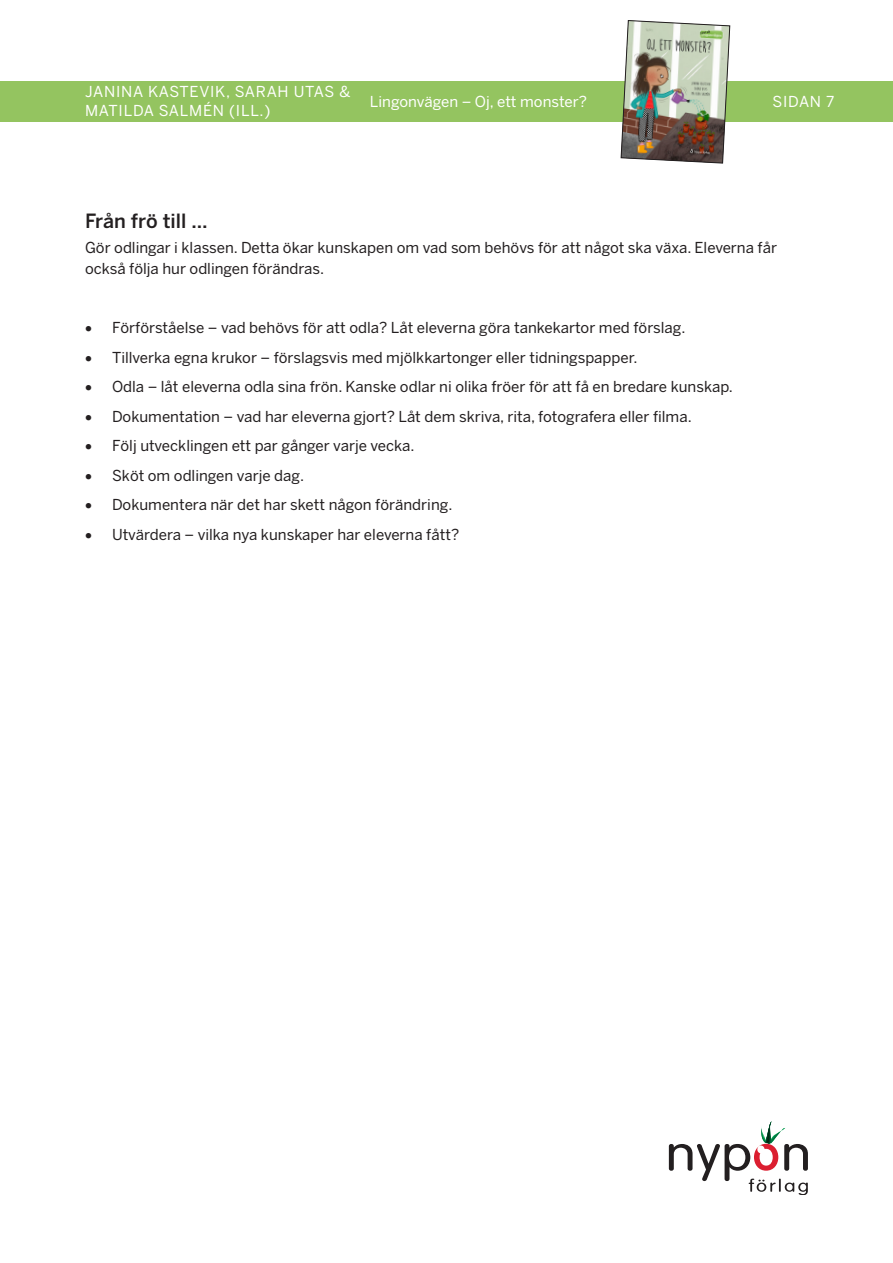
<style>
.page{position:relative;width:893px;height:1263px;background:#fff}
.page>*{position:absolute;margin:0;border:0;box-sizing:border-box;transform-origin:0 0}
.t1{font:500 19.5px "Benton Sans";color:#231f20}
.Brödtext{font:15px/21px "Benton Sans";color:#231f20}
.t2{font:15px/19.5px "Benton Sans";letter-spacing:.05em;color:#fff}
.t3{font:15px "Benton Sans";color:#fff}
.t4{font:15px "Benton Sans";letter-spacing:.025em;color:#fff}
</style>
<div class="page">
<div style="left:0;top:81px;width:893px;height:40px;background:#94c460"></div>
<svg style="left:669px;top:1121px;width:139px;height:74px"></svg>
<img style="left:621px;top:20px;width:109px;height:144px">
<p class="t2" style="left:85px;top:82px;width:267px">JANINA KASTEVIK, SARAH UTAS &amp;<br>MATILDA SALMÉN (ILL.)</p>
<p class="t3" style="left:370px;top:93px;width:219px">Lingonvägen – Oj, ett monster?</p>
<p class="t4" style="left:772px;top:93px;width:63px">SIDAN 7</p>
<h1 class="t1" style="left:85px;top:210px;width:124px">Från frö till …</h1>
<p class="Brödtext" style="left:85px;top:238px;width:693px">Gör odlingar i klassen. Detta ökar kunskapen om vad som behövs för att något ska växa. Eleverna får också följa hur odlingen förändras.</p>
<p class="Brödtext" style="left:85px;top:318px;width:602px">• Förförståelse – vad behövs för att odla? Låt eleverna göra tankekartor med förslag.</p>
<p class="Brödtext" style="left:85px;top:347px;width:554px">• Tillverka egna krukor – förslagsvis med mjölkkartonger eller tidningspapper.</p>
<p class="Brödtext" style="left:85px;top:377px;width:649px">• Odla – låt eleverna odla sina frön. Kanske odlar ni olika fröer för att få en bredare kunskap.</p>
<p class="Brödtext" style="left:85px;top:406px;width:608px">• Dokumentation – vad har eleverna gjort? Låt dem skriva, rita, fotografera eller filma.</p>
<p class="Brödtext" style="left:85px;top:436px;width:331px">• Följ utvecklingen ett par gånger varje vecka.</p>
<p class="Brödtext" style="left:85px;top:465px;width:221px">• Sköt om odlingen varje dag.</p>
<p class="Brödtext" style="left:85px;top:495px;width:369px">• Dokumentera när det har skett någon förändring.</p>
<p class="Brödtext" style="left:85px;top:524px;width:376px">• Utvärdera – vilka nya kunskaper har eleverna fått?</p>
</div>
